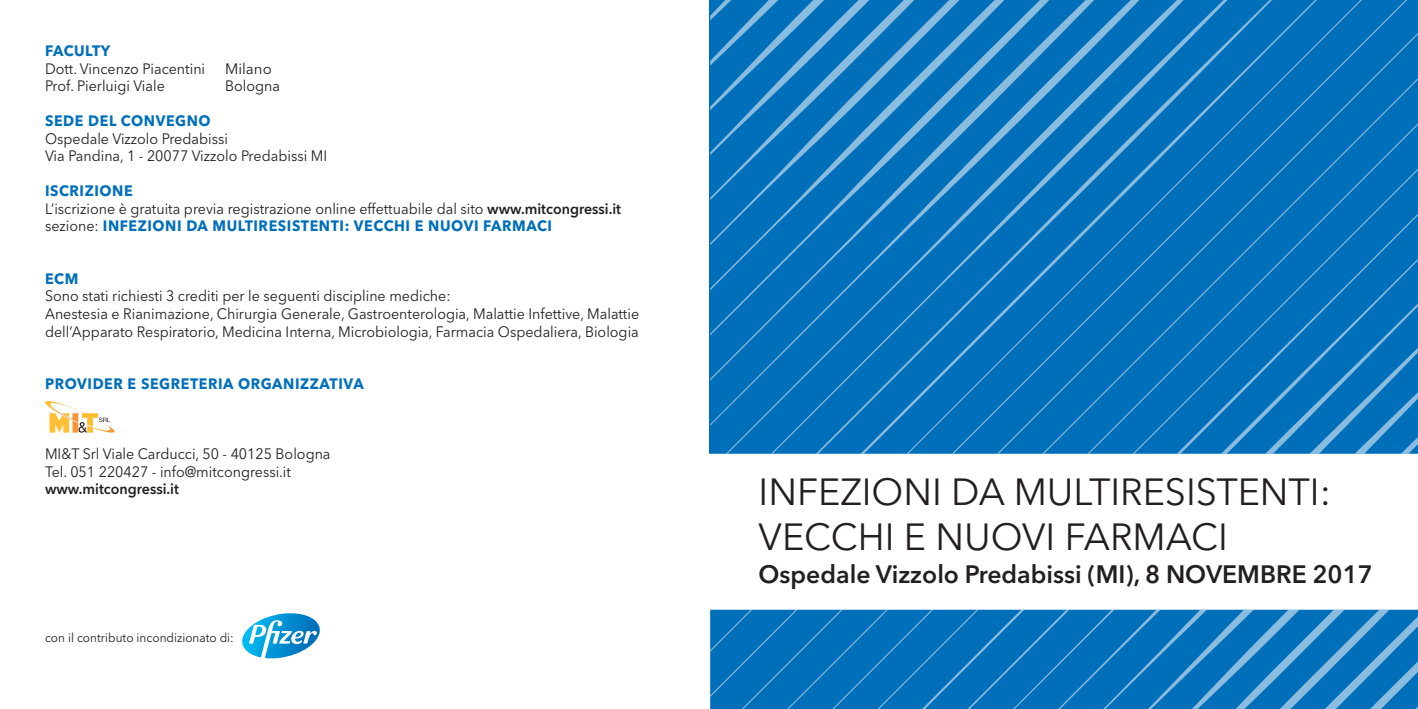
<style>
.page{position:relative;width:1418px;height:709px;background:#fff}
.page>*{position:absolute;margin:0;border:0;box-sizing:border-box;transform-origin:0 0}
.t1{font:37.5px/45px "Avenir Next LT Pro";color:#231f20}
.t2{font:600 25px "Avenir Next LT Pro";color:#231f20}
.t3{font:15px/17.5px "Avenir Next LT Pro";color:#231f20;scale:.95 1}
.t4{font:700 15px "Avenir Next LT Pro";letter-spacing:.04em;color:#006fba;scale:.95 1}
.t5{font:600 15px "Avenir Next LT Pro";color:#231f20;scale:.95 1}
.t6{font:12.5px "Avenir Next LT Pro";color:#231f20;scale:.95 1}
.s1{font-weight:700;color:#006fba}
.s2{font-weight:600}
</style>
<div class="page">
<svg style="left:710px;top:0;width:707px;height:697px;fill:#006fba"></svg>
<svg style="left:1191px;top:449px;width:226px;height:260px"></svg>
<svg style="left:45px;top:401px;width:70px;height:32px"></svg>
<svg style="left:242px;top:613px;width:78px;height:45px"></svg>
<p class="t4" style="left:45px;top:42px;width:70px">FACULTY</p>
<p class="t3" style="left:45px;top:60px;width:240px">Dott. Vincenzo Piacentini M ilano<br>Prof. Pierluigi Viale</p>
<p class="t3" style="left:225px;top:77px;width:59px">Bologna</p>
<p class="t4" style="left:45px;top:112px;width:176px">SEDE DEL CONVEGNO</p>
<p class="t3" style="left:45px;top:130px;width:298px">Ospedale Vizzolo Predabissi<br>Via Pandina, 1 - 20077 Vizzolo Predabissi M I</p>
<p class="t3" style="left:45px;top:182px;width:608px"><span class="s1">ISCRIZIONE<br></span>L’iscrizione è gratuita previa registrazione online effettuabile dal sito <span class="s2">www.mitcongressi.it </span>sezione: <span class="s1">INFEZIONI</span></p>
<p class="t4" style="left:186px;top:217px;width:53px">DA MULTIRESISTENTI</p>
<p class="t4" style="left:345px;top:217px;width:22px">: VECC</p>
<p class="t4" style="left:394px;top:217px;width:47px">HIENUOVI</p>
<p class="t4" style="left:483px;top:217px;width:11px">FAR</p>
<p class="t4" style="left:512px;top:217px;width:25px">MACI</p>
<p class="t4" style="left:45px;top:269px;width:34px">ECM</p>
<p class="t3" style="left:45px;top:287px;width:627px">Sono stati richiesti 3 crediti per le seguenti discipline mediche:<br>Anestesia e Rianimazione, Chirurgia Generale, Gastroenterologia, Malattie Infettive, Malattie dell’Apparato Respiratorio, Medicina Interna, M icrobiologia, Farmacia Ospedaliera, Biologia</p>
<p class="t4" style="left:45px;top:374px;width:22px">PROVIDER</p>
<p class="t4" style="left:128px;top:374px;width:35px">E SEGRETERIA</p>
<p class="t4" style="left:238px;top:374px;width:25px">ORGANIZZATIVA</p>
<p class="t3" style="left:45px;top:445px;width:302px">M I&amp;T Srl Viale Carducci, 50 - 40125 Bologna<br>Tel. 051 220427 - info@mitcongressi.it</p>
<p class="t5" style="left:45px;top:479px;width:142px">www.mitcongressi.it</p>
<p class="t6" style="left:45px;top:630px;width:200px">con il contributo incondizionato di:</p>
<h1 class="t1" style="left:758px;top:469px;width:574px">Infezioni da multi resistenti : vecchi e nuovi farmaci</h1>
<h2 class="t2" style="left:758px;top:559px;width:616px">Ospedale Vizzolo Predabissi (Mi), 8 NOVEMBRE 2017</h2>
</div>
